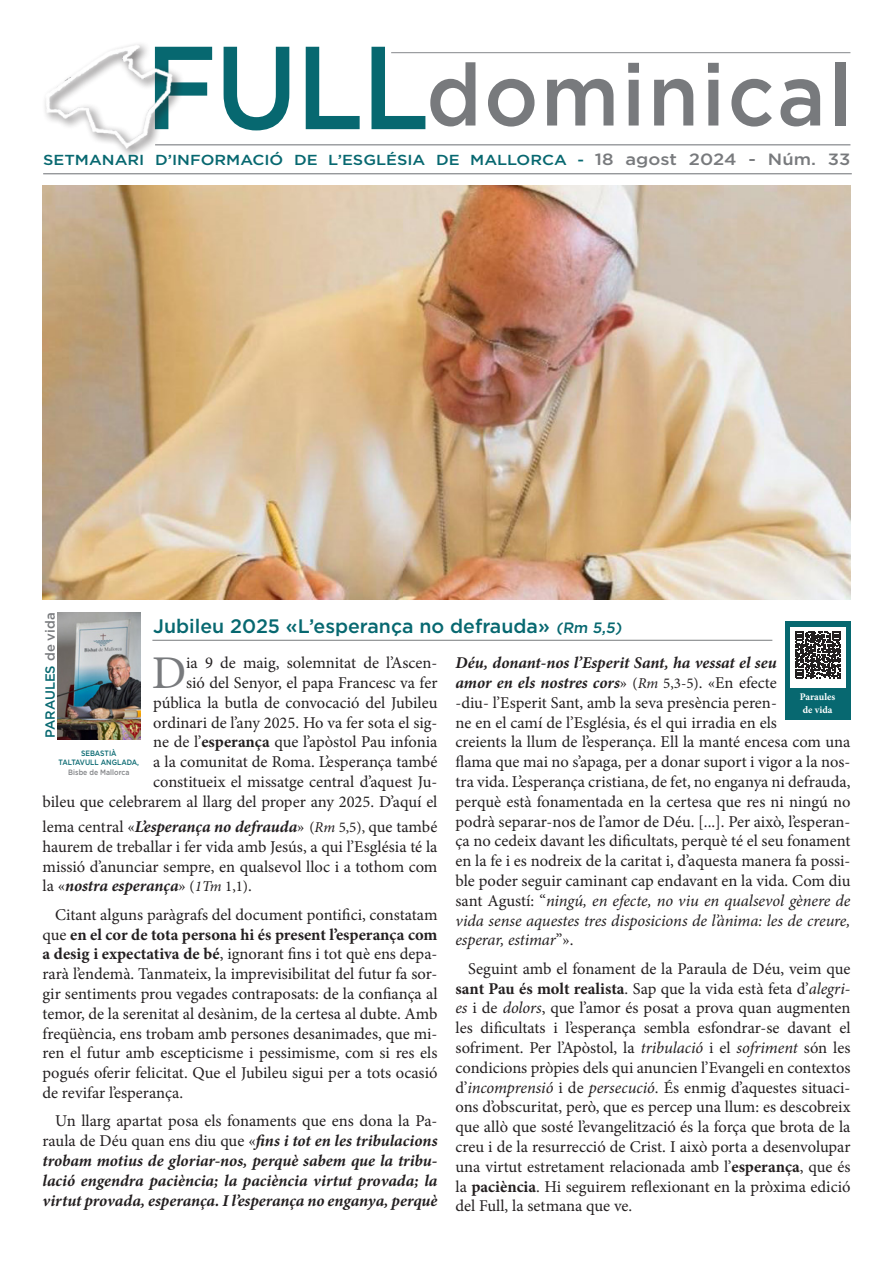
<style>
.page{position:relative;width:893px;height:1263px;background:#fff}
.page>*{position:absolute;margin:0;border:0;box-sizing:border-box;transform-origin:0 0}
.t1{font:500 117.75px "Gotham";color:#076870;scale:.93 1}
.t2{font:500 86.55px "Gotham";letter-spacing:.03em;color:#787a7d;scale:.95 1}
.TEXTO_NOTICIA{font:46.95px "Minion Pro";color:#787a7d}
.TITULO_NOTICIAS{font:500 19.5px "Gotham";color:#076870}
.TEXTO_NOTICIA-2{font:16.5px/19.8px "Minion Pro";color:#231f20;text-align:justify}
.TEXTO_NOTICIA-3{font:italic 700 16.5px/19.8px "Minion Pro";letter-spacing:-.005em;color:#231f20;text-align:justify}
.t3{font:500 14.55px "Gotham";color:#076870;scale:1.12 1}
.t4{font:500 13.2px "Gotham";color:#076870}
.SANTORAL_3{font:700 10.05px "Minion Pro";color:#fff}
.SANTORAL{font:700 10.05px "Minion Pro";letter-spacing:.005em;color:#fff}
.t5{font:500 7.8px "Gotham";color:#076870;scale:.89 1}
.t6{font:500 7.8px "Gotham";color:#828487;scale:.89 1}
.s1{font-size:16.35px;color:#787a7d}
.s2{color:#787a7d}
.s3{font-size:15px}
.s4{font-weight:700}
.s5{font-weight:700;font-style:italic}
.s6{font-style:italic;font-size:15px}
.s7{font-weight:400;font-style:normal}
.s8{font-style:italic}
</style>
<div class="page">
<img style="left:44px;top:44px;width:141px;height:109px">
<hr style="left:43px;top:173px;width:809px;height:1px;background:#939598">
<hr style="left:155px;top:144px;width:695px;height:1px;background:#939598">
<hr style="left:391px;top:52px;width:459px;height:1px;background:#939598">
<img style="left:57px;top:612px;width:83px;height:127px">
<hr style="left:152px;top:640px;width:620px;height:1px;background:#787a7d">
<img style="left:43px;top:185px;width:807px;height:415px">
<div style="left:785px;top:621px;width:65px;height:99px;background:#076870"></div>
<div style="left:790px;top:627px;width:56px;height:61px;background:#fff"></div>
<svg style="left:795px;top:631px;width:46px;height:47px"></svg>
<h1 class="t1" style="left:145px;top:21px;width:307px">FULL</h1>
<p class="t3" style="left:43px;top:151px;width:722px">SETMANARI D’INFORMACIÓ DE L’ESGLÉSIA DE MALLORCA - <span class="s1">18 agost 2024 - Núm. 33</span></p>
<h2 class="t2" style="left:426px;top:46px;width:449px">dominical</h2>
<p class="t4" style="left:43px;top:738px;width:127px;rotate:-90deg">PARAULES <span class="s2">de vida</span></p>
<p class="TITULO_NOTICIAS" style="left:153px;top:615px;width:472px">Jubileu 2025 «L’esperança no defrauda» <span class="s3">(Rm 5,5)</span></p>
<p class="TEXTO_NOTICIA-2" style="left:43px;top:653px;width:396px;text-align:right">ia 9 de maig, solemnitat de l’Ascen-<br>sió del Senyor, el papa Francesc va fer<br>pública la butla de convocació del Jubileu<br>ordinari de l’any 2025. Ho va fer sota el sig-<br>ne de l’<span class="s4">esperança</span> que l’apòstol Pau infonia<br>a la comunitat de Roma. L’esperança també<br>constitueix el missatge central d’aquest Ju-<br>bileu que celebrarem al llarg del proper any 2025. D’aquí el</p>
<p class="TEXTO_NOTICIA-2" style="left:43px;top:817px;width:396px">lema central «<span class="s5">L’esperança no defrauda</span>» <span class="s3">(</span><span class="s6">Rm</span> <span class="s3">5,5),</span> que també haurem de treballar i fer vida amb Jesús, a qui l’Església té la missió d’anunciar sempre, en qualsevol lloc i a tothom com la «<span class="s5">nostra esperança</span>» <span class="s3">(</span><span class="s6">1Tm</span> <span class="s3">1,1)</span>.</p>
<p class="TEXTO_NOTICIA-2" style="left:43px;top:905px;width:396px;text-indent:13px">Citant alguns paràgrafs del document pontifici, constatam que <span class="s4">en el cor de tota persona hi és present l’esperança com a desig i expectativa de bé</span>, ignorant fins i tot què ens depa&shy;rarà l’endemà. Tanmateix, la imprevisibilitat del futur fa sor&shy;gir sentiments prou vegades contraposats: de la confiança al temor, de la serenitat al desànim, de la certesa al dubte. Amb freqüència, ens trobam amb persones desanimades, que mi&shy;ren el futur amb escepticisme i pessimisme, com si res els pogués oferir felicitat. Que el Jubileu sigui per a tots ocasió de revifar l’esperança.</p>
<p class="TEXTO_NOTICIA-3" style="left:43px;top:1111px;width:396px;text-indent:13px"><span class="s7">Un llarg apartat posa els fonaments que ens dona la Pa&shy;raula de Déu quan ens diu que «</span>fins i tot en les tribulacions trobam motius de gloriar-nos, perquè sabem que la tribu&shy;lació engendra paciència; la paciència virtut provada; la virtut provada, esperança. I l’esperança no enganya, perquè</p>
<p class="TEXTO_NOTICIA-2" style="left:455px;top:653px;width:396px;text-align:left"><span class="s5">Déu, donant-nos l’Esperit Sant, ha vessat el seu<br>amor en els nostres cors</span>» <span class="s3">(</span><span class="s6">Rm</span> <span class="s3">5,3-5)</span>. «En efecte<br>-diu- l’Esperit Sant, amb la seva presència peren-<br>ne en el camí de l’Església, és el qui irradia en els<br>creients la llum de l’esperança. Ell la manté encesa com una flama que mai no s’apaga, per a donar suport i vigor a la nos&shy;tra vida. L’esperança cristiana, de fet, no enganya ni defrauda, perquè està fonamentada en la certesa que res ni ningú no podrà separar-nos de l’amor de Déu. [...]. Per això, l’esperan&shy;ça no cedeix davant les dificultats, perquè té el seu fonament en la fe i es nodreix de la caritat i, d’aquesta manera fa possi&shy;ble poder seguir caminant cap endavant en la vida. Com diu sant Agustí: “<span class="s8">ningú, en efecte, no viu en qualsevol gènere de vida sense aquestes tres disposicions de l’ànima: les de creure, esperar, estimar</span>”».</p>
<p class="TEXTO_NOTICIA-2" style="left:455px;top:959px;width:397px;text-indent:13px">Seguint amb el fonament de la Paraula de Déu, veim que <span class="s4">sant Pau és molt realista</span>. Sap que la vida està feta d’<span class="s8">alegri&shy;es</span> i de <span class="s8">dolors</span>, que l’amor és posat a prova quan augmenten les dificultats i l’esperança sembla esfondrar-se davant el sofriment. Per l’Apòstol, la <span class="s8">tribulació</span> i el <span class="s8">sofriment</span> són les condicions pròpies dels qui anuncien l’Evangeli en contextos d’<span class="s8">incomprensió</span> i de <span class="s8">persecució</span>. És enmig d’aquestes situaci&shy;ons d’obscuritat, però, que es percep una llum: es descobreix que allò que sosté l’evangelització és la força que brota de la creu i de la resurrecció de Crist. I això porta a desenvolupar una virtut estretament relacionada amb l’<span class="s4">esperança</span>, que és la <span class="s4">paciència</span>. Hi seguirem reflexionant en la pròxima edició del Full, la setmana que ve.</p>
<p class="TEXTO_NOTICIA" style="left:152px;top:642px;width:36px">D</p>
<p class="SANTORAL_3" style="left:800px;top:690px;width:37px">Paraules</p>
<p class="SANTORAL" style="left:803px;top:702px;width:31px">de vida</p>
<p class="t5" style="left:81px;top:749px;width:42px">SEBASTIÀ</p>
<p class="t5" style="left:59px;top:758px;width:92px">TALTAVULL ANGLADA,</p>
<p class="t6" style="left:68px;top:767px;width:70px">Bisbe de Mallorca</p>
</div>
